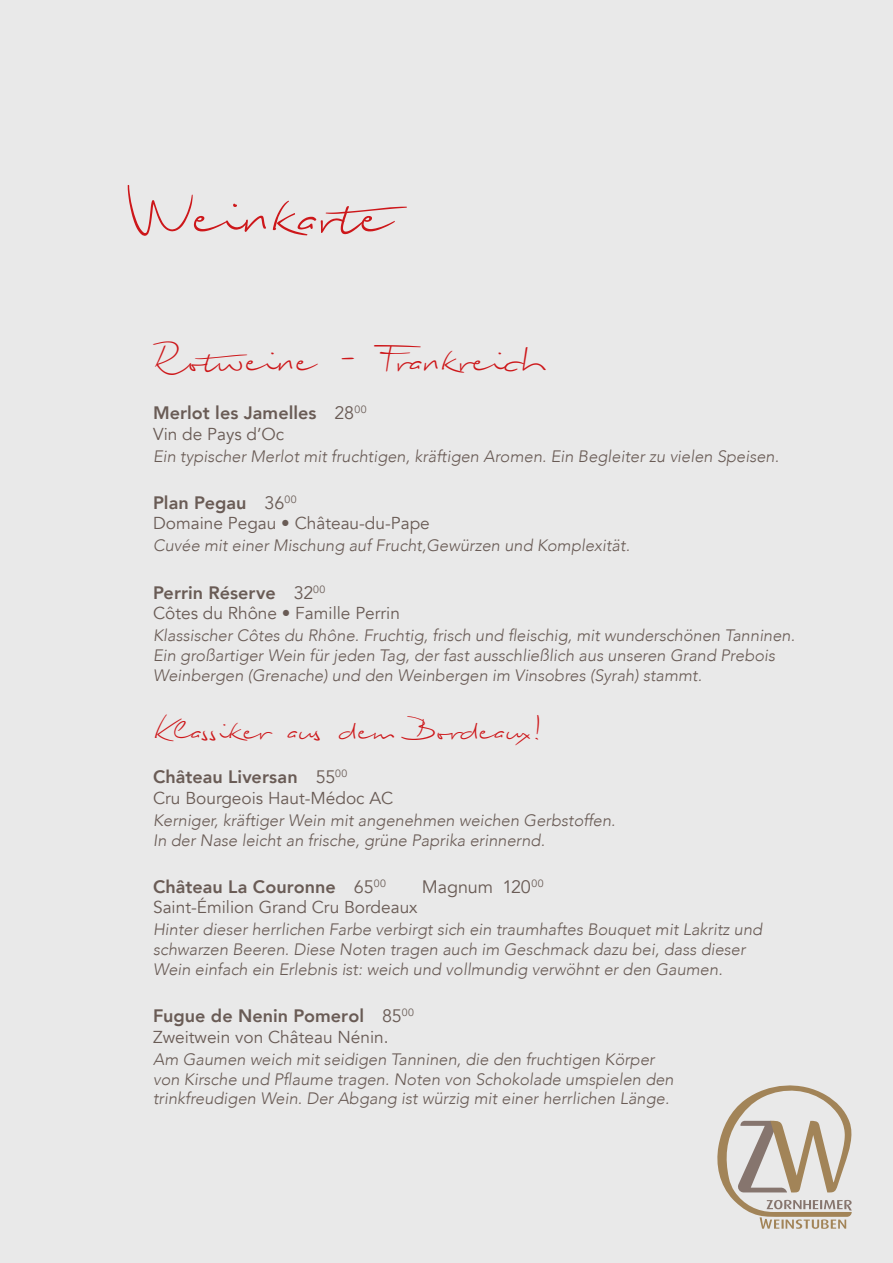
<style>
.page{position:relative;width:893px;height:1263px;background:#e9e9e9}
.page>*{position:absolute;margin:0;border:0;box-sizing:border-box;transform-origin:0 0}
.t1{font:75px "Biloxi Script";color:#cd171a}
.t2{font:48px "Biloxi Script";color:#cd171a}
.t3{font:39px "Biloxi Script";color:#cd171a}
.t4{font:800 18px "Avenir LT Com";letter-spacing:.005em;color:#695b55}
.t5{font:18px "Avenir LT Com";letter-spacing:-.005em;color:#695b55}
.t6{font:17.25px "Avenir LT Com";color:#695b55}
.t7{font:300 16.5px/19.8px "Avenir LT Com";color:#695b55}
.s1{font-weight:400}
</style>
<div class="page">
<svg style="left:717px;top:1085px;width:135px;height:144px"></svg>
<h1 class="t1" style="left:128px;top:167px;width:293px">Weinkarte</h1>
<h2 class="t2" style="left:153px;top:329px;width:394px">Rotweine - Frankreich</h2>
<p class="t4" style="left:153px;top:402px;width:215px">Merlot les Jamelles <span class="s1">28</span><sup>00</sup></p>
<p class="t6" style="left:153px;top:423px;width:133px">Vin de Pays d’Oc</p>
<p class="t7" style="left:153px;top:446px;width:630px">Ein typischer Merlot mit fruchtigen, kräftigen Aromen. Ein Begleiter zu vielen Speisen.</p>
<p class="t4" style="left:153px;top:492px;width:145px">Plan Pegau <span class="s1">36</span><sup>00</sup></p>
<p class="t6" style="left:153px;top:513px;width:278px">Domaine Pegau • Château-du-Pape</p>
<p class="t7" style="left:153px;top:536px;width:481px">Cuvée mit einer Mischung auf Frucht,Gewürzen und Komplexität.</p>
<p class="t4" style="left:153px;top:582px;width:174px">Perrin Réserve <span class="s1">32</span><sup>00</sup></p>
<p class="t6" style="left:153px;top:603px;width:248px">Côtes du Rhône • Famille Perrin</p>
<p class="t7" style="left:153px;top:625px;width:646px">Klassischer Côtes du Rhône. Fruchtig, frisch und fleischig, mit wunderschönen Tanninen.<br>Ein großartiger Wein für jeden Tag, der fast ausschließlich aus unseren Grand Prebois<br>Weinbergen (Grenache) und den Weinbergen im Vinsobres (Syrah) stammt.</p>
<h3 class="t3" style="left:153px;top:706px;width:391px">Klassiker aus dem Bordeaux!</h3>
<p class="t4" style="left:153px;top:766px;width:196px">Château Liversan <span class="s1">55</span><sup>00</sup></p>
<p class="t6" style="left:153px;top:788px;width:242px">Cru Bourgeois Haut-Médoc AC</p>
<p class="t7" style="left:153px;top:810px;width:466px">Kerniger, kräftiger Wein mit angenehmen weichen Gerbstoffen.<br>In der Nase leicht an frische, grüne Paprika erinnernd.</p>
<p class="t4" style="left:153px;top:876px;width:234px">Château La Couronne <span class="s1">65</span><sup>00</sup></p>
<p class="t5" style="left:422px;top:876px;width:123px">Magnum 120<sup>00</sup></p>
<p class="t6" style="left:153px;top:897px;width:266px">Saint-Émilion Grand Cru Bordeaux</p>
<p class="t7" style="left:153px;top:920px;width:613px">Hinter dieser herrlichen Farbe verbirgt sich ein traumhaftes Bouquet mit Lakritz und schwarzen Beeren. Diese Noten tragen auch im Geschmack dazu bei, dass dieser<br>Wein einfach ein Erlebnis ist: weich und vollmundig verwöhnt er den Gaumen.</p>
<p class="t4" style="left:153px;top:1005px;width:262px">Fugue de Nenin Pomerol <span class="s1">85</span><sup>00</sup></p>
<p class="t6" style="left:153px;top:1026px;width:237px">Zweitwein von Château Nénin.</p>
<p class="t7" style="left:153px;top:1049px;width:525px">Am Gaumen weich mit seidigen Tanninen, die den fruchtigen Körper von Kirsche und Pflaume tragen. Noten von Schokolade umspielen den trinkfreudigen Wein. Der Abgang ist würzig mit einer herrlichen Länge.</p>
</div>
